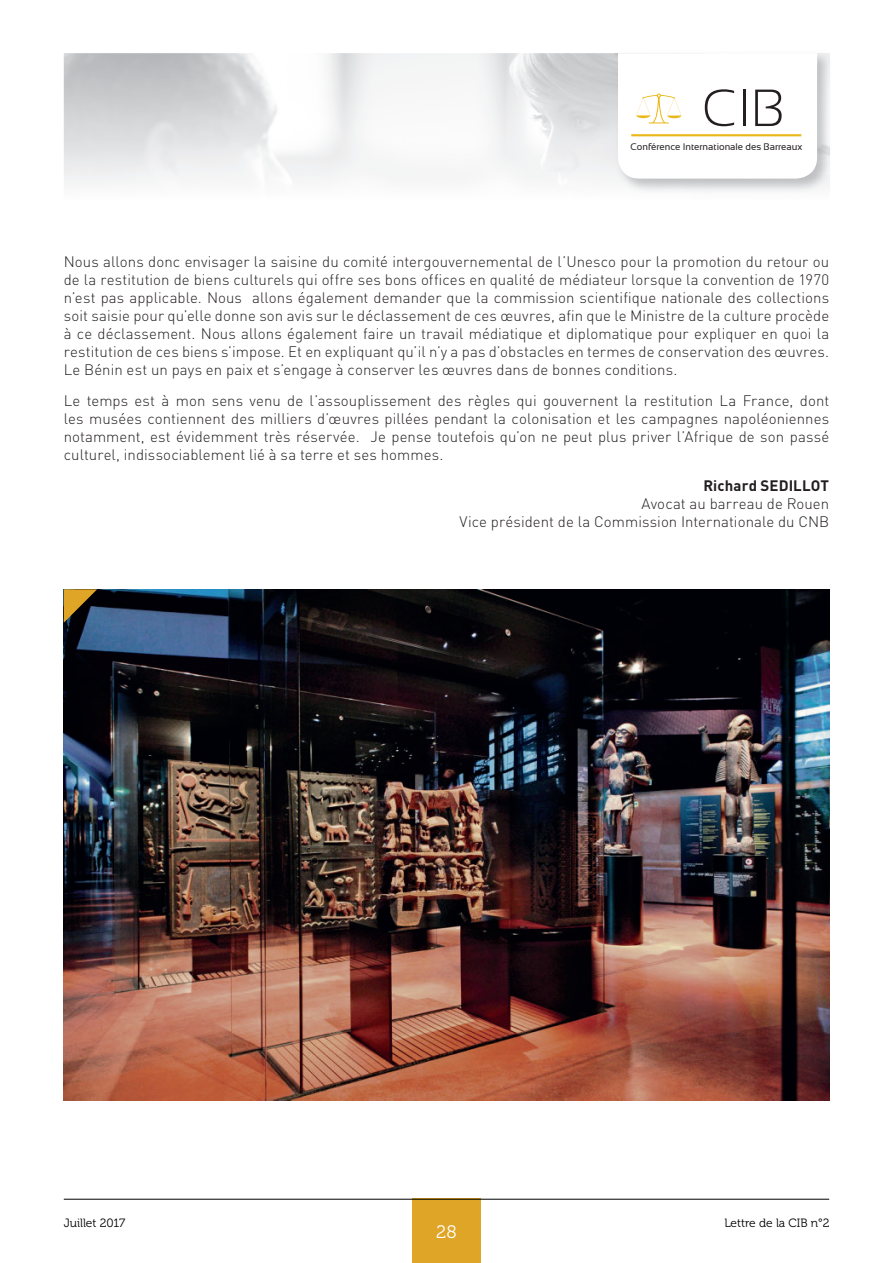
<style>
.page{position:relative;width:893px;height:1263px;background:#fff}
.page>*{position:absolute;margin:0;border:0;box-sizing:border-box;transform-origin:0 0}
.t1{font:300 52.2px "Sansation";color:#231f20}
.t2{font:18px "Museo 300";color:#fff}
.t3{font:300 15px/18px "DIN";letter-spacing:.005em;color:#231f20;text-align:justify}
.t4{font:700 15px "DIN";letter-spacing:.005em;color:#231f20}
.t5{font:12px "Museo 300";color:#000001}
.t6{font:9.6px "Sansation";color:#231f20}
</style>
<div class="page">
<div style="left:412px;top:1199px;width:68px;height:64px;background:#dfa527"></div>
<hr style="left:64px;top:1199px;width:765px;height:1px;background:#000001">
<svg style="left:618px;top:53px;width:199px;height:126px"></svg>
<img style="left:64px;top:589px;width:765px;height:511px">
<svg style="left:64px;top:589px;width:33px;height:34px"></svg>
<h1 class="t1" style="left:702px;top:79px;width:85px">CIB</h1>
<p class="t6" style="left:630px;top:141px;width:173px">Conférence Internationale des Barreaux</p>
<p class="t3" style="left:64px;top:253px;width:767px">Nous allons donc envisager la saisine du comité intergouvernemental de l’Unesco pour la promotion du retour ou de la restitution de biens culturels qui offre ses bons offices en qualité de médiateur lorsque la convention de 1970 n’est pas applicable. Nous allons également demander que la commission scientifique nationale des collections soit saisie pour qu’elle donne son avis sur le déclassement de ces œuvres, afin que le Ministre de la culture procède à ce déclassement. Nous allons également faire un travail médiatique et diplomatique pour expliquer en quoi la restitution de ces biens s’impose. Et en expliquant qu’il n’y a pas d’obstacles en termes de conservation des œuvres.<br>Le Bénin est un pays en paix et s’engage à conserver les œuvres dans de bonnes conditions.</p>
<p class="t3" style="left:64px;top:391px;width:767px">Le temps est à mon sens venu de l’assouplissement des règles qui gouvernent la restitution La France, dont les musées contiennent des milliers d’œuvres pillées pendant la colonisation et les campagnes napoléoniennes notamment, est évidemment très réservée. Je pense toutefois qu’on ne peut plus priver l’Afrique de son passé culturel, indissociablement lié à sa terre et ses hommes.</p>
<p class="t4" style="left:703px;top:475px;width:127px">Richard SEDILLOT</p>
<p class="t3" style="left:460px;top:494px;width:371px;text-align:right">Avocat au barreau de Rouen<br>Vice président de la Commission Internationale du CNB</p>
<p class="t5" style="left:64px;top:1216px;width:63px">Juillet 2017</p>
<p class="t5" style="left:724px;top:1216px;width:107px">Lettre de la CIB n°2</p>
<p class="t2" style="left:436px;top:1222px;width:22px">28</p>
</div>
